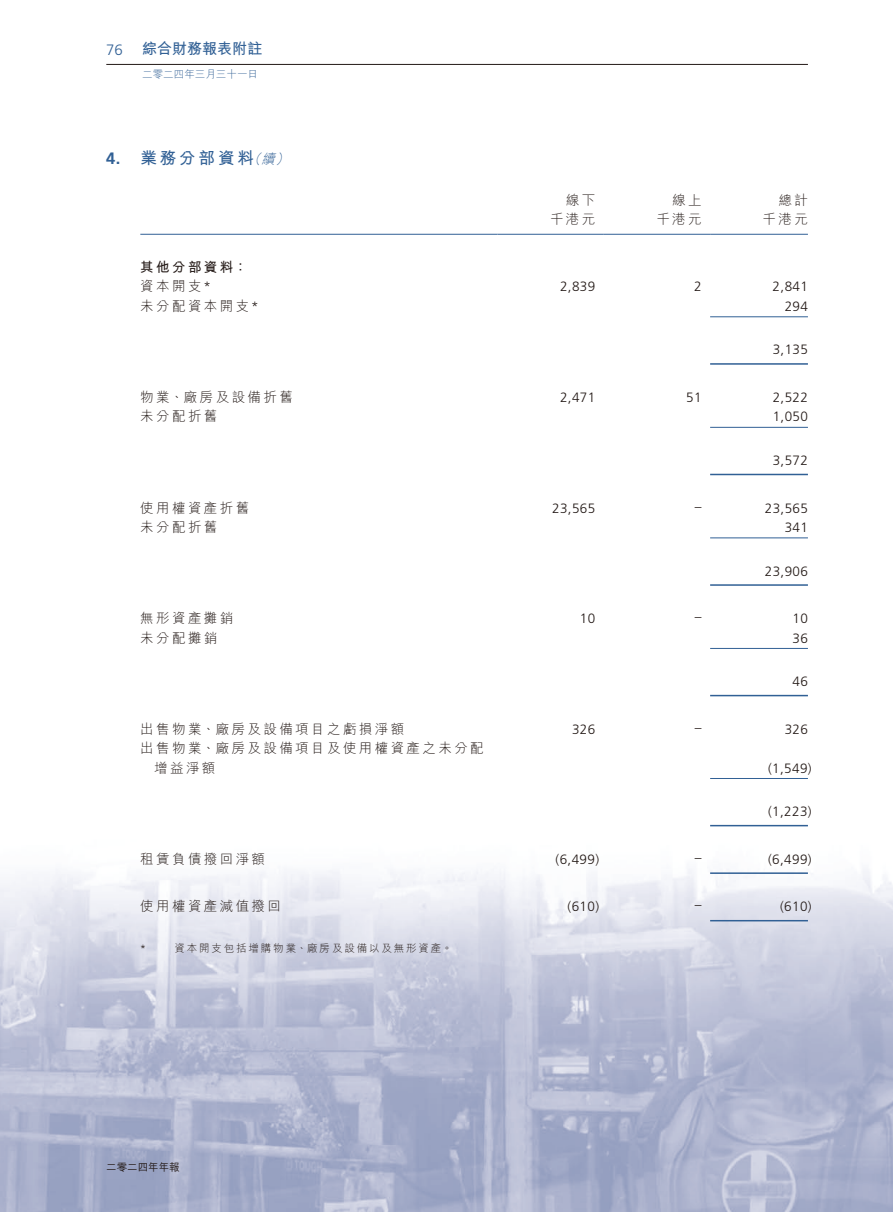
<style>
.page{position:relative;width:893px;height:1212px;background:#fff}
.page>*{position:absolute;margin:0;border:0;box-sizing:border-box;transform-origin:0 0}
.t1{font:700 16.5px "M Hei HK";letter-spacing:.18em;color:#316095}
.t2{font:700 16.5px "Frutiger LT Std";color:#316095}
.t3{font:700 15px "M Hei HK";letter-spacing:.005em;color:#316095}
.t4{font:300 15px "Frutiger LT Std";color:#316095}
.t5{font:300 13.5px/19.5px "M Hei HK";letter-spacing:.18em;color:#231916}
.t6{font:300 13.5px "Frutiger LT Std";letter-spacing:.03em;color:#231916}
.t7{font:700 13.5px "M Hei HK";letter-spacing:.18em;color:#231916}
.t8{font:italic 300 13.5px "M Hei HK";color:#316095}
.t9{font:300 10.5px "M Hei HK";letter-spacing:.18em;color:#231916}
.t10{font:300 10.5px "M Hei HK";letter-spacing:.005em;color:#316095}
.t11{font:500 10.5px "M Hei HK";color:#231916}
.t12{font:300 10.5px "Frutiger LT Std";color:#231916}
.s1{font-family:"Frutiger LT Std"}
</style>
<div class="page">
<img style="left:0;top:63px;width:893px;height:1149px">
<hr style="left:106px;top:64px;width:702px;height:1px;background:#231916">
<hr style="left:140px;top:234px;width:357px;height:1px;background:#316095">
<hr style="left:497px;top:234px;width:107px;height:1px;background:#316095">
<hr style="left:604px;top:234px;width:106px;height:1px;background:#316095">
<hr style="left:710px;top:234px;width:98px;height:1px;background:#316095">
<hr style="left:710px;top:316px;width:98px;height:1px;background:#316095">
<hr style="left:710px;top:363px;width:98px;height:2px;background:#316095">
<hr style="left:710px;top:427px;width:98px;height:1px;background:#316095">
<hr style="left:710px;top:474px;width:98px;height:1px;background:#316095">
<hr style="left:710px;top:537px;width:98px;height:1px;background:#316095">
<hr style="left:710px;top:584px;width:98px;height:2px;background:#316095">
<hr style="left:710px;top:648px;width:98px;height:1px;background:#316095">
<hr style="left:710px;top:695px;width:98px;height:1px;background:#316095">
<hr style="left:710px;top:778px;width:98px;height:1px;background:#316095">
<hr style="left:710px;top:825px;width:98px;height:1px;background:#316095">
<hr style="left:710px;top:872px;width:98px;height:2px;background:#316095">
<hr style="left:710px;top:920px;width:98px;height:1px;background:#316095">
<p class="t4" style="left:106px;top:42px;width:18px">76</p>
<p class="t3" style="left:142px;top:38px;width:122px">綜合財務報表附註</p>
<p class="t10" style="left:142px;top:69px;width:117px">二零二四年三月三十一日</p>
<p class="t2" style="left:106px;top:148px;width:16px">4.</p>
<p class="t1" style="left:140px;top:146px;width:115px">業務分部資料</p>
<p class="t8" style="left:261px;top:152px;width:18px">續</p>
<p class="t8" style="left:248px;top:152px;width:18px">（</p>
<p class="t8" style="left:275px;top:152px;width:18px">(</p>
<p class="t7" style="left:140px;top:257px;width:108px">其他分部資料：</p>
<p class="t5" style="left:140px;top:276px;width:72px">資本開支<span class="s1">*</span></p>
<p class="t5" style="left:140px;top:296px;width:120px">未分配資本開支<span class="s1">*</span></p>
<p class="t5" style="left:140px;top:387px;width:154px">物業、廠房及設備折舊</p>
<p class="t5" style="left:140px;top:407px;width:79px">未分配折舊</p>
<p class="t5" style="left:140px;top:498px;width:110px">使用權資產折舊</p>
<p class="t5" style="left:140px;top:517px;width:79px">未分配折舊</p>
<p class="t5" style="left:140px;top:608px;width:95px">無形資產攤銷</p>
<p class="t5" style="left:140px;top:628px;width:79px">未分配攤銷</p>
<p class="t5" style="left:140px;top:719px;width:345px">出售物業、廠房及設備項目之虧損淨額<br>出售物業、廠房及設備項目及使用權資產之未分配</p>
<p class="t5" style="left:154px;top:758px;width:63px">增益淨額</p>
<p class="t5" style="left:140px;top:849px;width:126px">租賃負債撥回淨額</p>
<p class="t5" style="left:140px;top:896px;width:142px">使用權資產減值撥回</p>
<p class="t9" style="left:174px;top:942px;width:279px">資本開支包括增購物業、廠房及設備以及無形資產。</p>
<p class="t12" style="left:140px;top:942px;width:7px">*</p>
<p class="t5" style="left:566px;top:190px;width:31px">線下</p>
<p class="t5" style="left:672px;top:190px;width:31px">線上</p>
<p class="t5" style="left:778px;top:190px;width:31px">總計</p>
<p class="t5" style="left:550px;top:209px;width:47px">千港元</p>
<p class="t5" style="left:656px;top:209px;width:47px">千港元</p>
<p class="t5" style="left:763px;top:209px;width:47px">千港元</p>
<p class="t6" style="left:560px;top:279px;width:37px">2,839</p>
<p class="t6" style="left:694px;top:279px;width:9px">2</p>
<p class="t6" style="left:773px;top:279px;width:37px">2,841</p>
<p class="t6" style="left:785px;top:299px;width:25px">294</p>
<p class="t6" style="left:560px;top:390px;width:37px">2,471</p>
<p class="t6" style="left:686px;top:390px;width:17px">51</p>
<p class="t6" style="left:773px;top:342px;width:37px">3,135</p>
<p class="t6" style="left:773px;top:390px;width:37px">2,522</p>
<p class="t6" style="left:773px;top:409px;width:37px">1,050</p>
<p class="t6" style="left:552px;top:500px;width:45px">23,565</p>
<p class="t6" style="left:695px;top:498px;width:8px">–</p>
<p class="t6" style="left:773px;top:453px;width:37px">3,572</p>
<p class="t6" style="left:765px;top:500px;width:45px">23,565</p>
<p class="t6" style="left:785px;top:520px;width:25px">341</p>
<p class="t6" style="left:580px;top:611px;width:17px">10</p>
<p class="t6" style="left:695px;top:609px;width:8px">–</p>
<p class="t6" style="left:765px;top:563px;width:45px">23,906</p>
<p class="t6" style="left:792px;top:611px;width:17px">10</p>
<p class="t6" style="left:792px;top:630px;width:17px">36</p>
<p class="t6" style="left:572px;top:721px;width:25px">326</p>
<p class="t6" style="left:695px;top:719px;width:8px">–</p>
<p class="t6" style="left:792px;top:674px;width:17px">46</p>
<p class="t6" style="left:785px;top:721px;width:25px">326</p>
<p class="t6" style="left:768px;top:760px;width:45px">)1,549(</p>
<p class="t6" style="left:555px;top:851px;width:45px">)6,499(</p>
<p class="t6" style="left:695px;top:849px;width:8px">–</p>
<p class="t6" style="left:768px;top:804px;width:45px">)1,223(</p>
<p class="t6" style="left:768px;top:851px;width:45px">)6,499(</p>
<p class="t6" style="left:568px;top:899px;width:33px">)610(</p>
<p class="t6" style="left:695px;top:897px;width:8px">–</p>
<p class="t6" style="left:780px;top:899px;width:33px">)610(</p>
<p class="t11" style="left:106px;top:1160px;width:75px">二零二四年年報</p>
</div>
